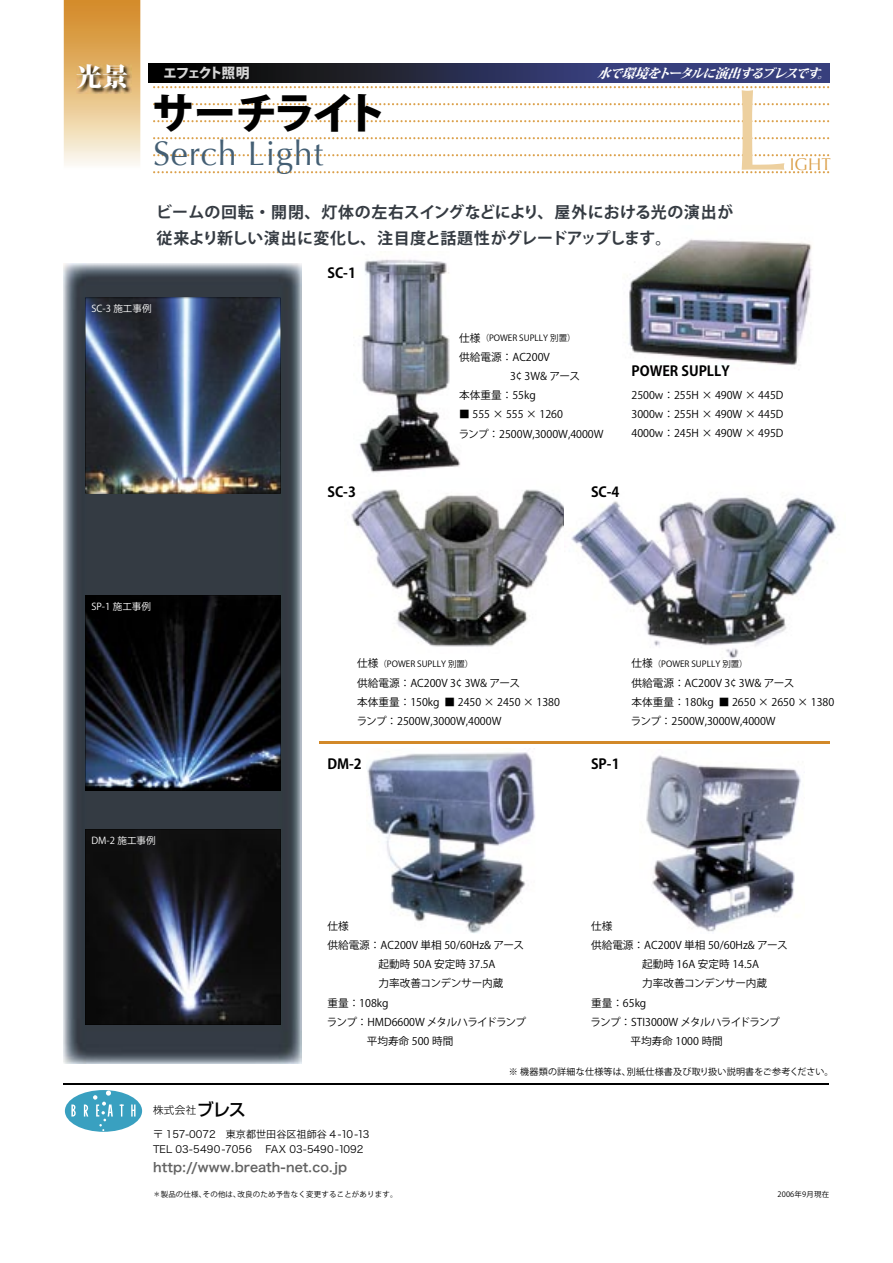
<style>
.page{position:relative;width:893px;height:1263px;background:#fff}
.page>*{position:absolute;margin:0;border:0;box-sizing:border-box;transform-origin:0 0}
.t1{font:115.8px "Optima";color:#edd09f}
.t2{font:800 42.45px "Koz Go Pro";letter-spacing:-.095em;color:#000}
.t3{font:34.05px "Optima";letter-spacing:.025em;color:#445f74}
.t4{font:800 25.5px "Koz Min Std";color:#fff}
.t5{font:16.95px "Optima";color:#dba04a}
.t6{font:700 15.9px/25.5px "Koz Go Std";letter-spacing:.005em;color:#353b42}
.t7{font:700 13.8px "Koz Go Std";color:#000}
.t8{font:800 13.8px "Koz Go Pro";letter-spacing:-.13em;color:#d6d6d6}
.t9{font:12.75px "Hira Kaku Pro W6";color:#636363}
.t10{font:italic 800 12.75px "Koz Min Std";color:#fff}
.t11{font:10.65px/19.2px "Koz Go Std";color:#000}
.t12{font:10.65px "Koz Go Std";letter-spacing:-.05em;color:#000}
.t13{font:300 10.65px "Shin Go";color:#000}
.t14{font:10.05px/14.9px "Hira Kaku Pro W3";color:#000}
.t15{font:9.6px "Koz Go Std";color:#fff}
.t16{font:9px "Koz Go Std";letter-spacing:.025em;color:#000}
.t17{font:8.55px "Koz Go Std";color:#000}
.t18{font:7.5px "Koz Go Std";letter-spacing:.025em;color:#000}
.s1{font-weight:500;font-size:16.95px}
</style>
<div class="page">
<div style="left:65px;top:1090px;width:77px;height:42px;background:#39a0c0;border-radius:50%"></div>
<svg style="left:120px;top:1104px;width:4px;height:12px"></svg>
<svg style="left:131px;top:1104px;width:5px;height:12px"></svg>
<svg style="left:84px;top:1090px;width:29px;height:41px"></svg>
<svg style="left:71px;top:1104px;width:5px;height:12px"></svg>
<hr style="left:64px;top:1084px;width:765px;height:1px;background:#000">
<div style="left:591px;top:64px;width:238px;height:19px;background:#373f7d"></div>
<div style="left:149px;top:64px;width:444px;height:19px;background:linear-gradient(to right,#020000,#3a4176)"></div>
<hr style="left:319px;top:741px;width:510px;height:2px;background:#d28929">
<img style="left:64px;top:264px;width:238px;height:799px">
<svg style="left:153px;top:86px;width:676px;height:2px"></svg>
<svg style="left:153px;top:103px;width:676px;height:2px"></svg>
<svg style="left:153px;top:120px;width:676px;height:2px"></svg>
<svg style="left:153px;top:137px;width:676px;height:2px"></svg>
<svg style="left:153px;top:154px;width:676px;height:2px"></svg>
<svg style="left:153px;top:171px;width:676px;height:2px"></svg>
<img style="left:351px;top:489px;width:213px;height:158px">
<img style="left:571px;top:497px;width:265px;height:162px">
<img style="left:359px;top:259px;width:102px;height:214px">
<img style="left:628px;top:239px;width:184px;height:126px">
<img style="left:367px;top:752px;width:168px;height:181px">
<img style="left:646px;top:755px;width:155px;height:177px">
<svg style="left:64px;top:0;width:76px;height:165px;background:#e5bd80"></svg>
<svg style="left:85px;top:595px;width:196px;height:196px;background:#19202c"></svg>
<img style="left:85px;top:298px;width:196px;height:195px">
<svg style="left:85px;top:829px;width:196px;height:196px;background:#1f2128"></svg>
<img style="left:76px;top:64px;width:56px;height:30px">
<h3 class="t4" style="left:76px;top:60px;width:53px">光景</h3>
<p class="t8" style="left:163px;top:64px;width:88px">エフェクト照明</p>
<h2 class="t2" style="left:152px;top:86px;width:237px">サーチライト</h2>
<h3 class="t3" style="left:153px;top:133px;width:172px">Serch Light</h3>
<p class="t10" style="left:597px;top:65px;width:230px">水で環境をトータルに演出するブレスです</p>
<p class="t10" style="left:817px;top:65px;width:20px">。</p>
<h1 class="t1" style="left:731px;top:63px;width:59px">L</h1>
<h3 class="t5" style="left:790px;top:154px;width:43px">IGHT</h3>
<h3 class="t6" style="left:156px;top:201px;width:579px">ビームの回転・開閉、灯体の左右スイングなどにより、屋外における光の演出が従来より新しい演出に変化し、注目度と話題性がグレードアップします。</h3>
<p class="t7" style="left:327px;top:264px;width:30px">SC-1</p>
<p class="t15" style="left:91px;top:303px;width:62px">SC-3 施工事例</p>
<p class="t15" style="left:91px;top:601px;width:61px">SP-1 施工事例</p>
<p class="t15" style="left:91px;top:834px;width:66px">DM-2 施工事例</p>
<p class="t13" style="left:153px;top:1103px;width:94px">株式会社<span class="s1">ブレス</span></p>
<p class="t7" style="left:327px;top:483px;width:30px">SC-3</p>
<p class="t11" style="left:459px;top:329px;width:23px">仕様</p>
<p class="t11" style="left:459px;top:348px;width:92px">供給電源：AC200V</p>
<p class="t11" style="left:510px;top:367px;width:71px">3¢ W3 &amp; アース</p>
<p class="t11" style="left:459px;top:386px;width:78px">本体重量：55kg</p>
<p class="t11" style="left:459px;top:405px;width:146px">■ 555 × 555 × 1260<br>ランプ：2500W,3000W,4000W</p>
<p class="t17" style="left:481px;top:333px;width:96px">（POWER SUPLLY 別置(</p>
<p class="t7" style="left:631px;top:362px;width:100px">POWER SUPLLY</p>
<p class="t11" style="left:631px;top:386px;width:153px;text-align:justify">2500w：255H × 490W × 445D 3000w：255H × 490W × 445D 4000w：245H × 490W × 495D</p>
<p class="t7" style="left:591px;top:483px;width:30px">SC-4</p>
<p class="t11" style="left:357px;top:654px;width:165px">仕様<br>供給電源：AC200V 3¢ W3 &amp; アース</p>
<p class="t11" style="left:445px;top:693px;width:117px">■ 2450 × 2450 × 1380</p>
<p class="t17" style="left:379px;top:658px;width:96px">（POWER SUPLLY 別置(</p>
<p class="t11" style="left:357px;top:693px;width:146px">本体重量：150kg<br>ランプ：2500W,3000W,4000W</p>
<p class="t11" style="left:631px;top:654px;width:165px">仕様<br>供給電源：AC200V 3¢ W3 &amp; アース</p>
<p class="t11" style="left:719px;top:693px;width:117px">■ 2650 × 2650 × 1380</p>
<p class="t17" style="left:653px;top:658px;width:96px">（POWER SUPLLY 別置(</p>
<p class="t11" style="left:631px;top:693px;width:146px">本体重量：180kg<br>ランプ：2500W,3000W,4000W</p>
<p class="t7" style="left:327px;top:755px;width:36px">DM-2</p>
<p class="t7" style="left:591px;top:755px;width:30px">SP-1</p>
<p class="t11" style="left:327px;top:917px;width:23px">仕様</p>
<p class="t11" style="left:327px;top:936px;width:198px">供給電源：AC200V 単相 50/60Hz&amp; アース</p>
<p class="t11" style="left:378px;top:955px;width:119px">起動時 50A 安定時 37.5A</p>
<p class="t11" style="left:378px;top:974px;width:127px">力率改善コンデンサー内蔵</p>
<p class="t11" style="left:327px;top:993px;width:63px">重量：108kg</p>
<p class="t12" style="left:327px;top:1015px;width:201px">ランプ：HMD6600W メタルハライドランプ</p>
<p class="t11" style="left:367px;top:1032px;width:88px">平均寿命 500 時間</p>
<p class="t11" style="left:591px;top:917px;width:23px">仕様</p>
<p class="t11" style="left:591px;top:936px;width:198px">供給電源：AC200V 単相 50/60Hz&amp; アース</p>
<p class="t11" style="left:642px;top:955px;width:119px">起動時 16A 安定時 14.5A</p>
<p class="t11" style="left:642px;top:974px;width:127px">力率改善コンデンサー内蔵</p>
<p class="t11" style="left:591px;top:993px;width:57px">重量：65kg</p>
<p class="t12" style="left:590px;top:1015px;width:191px">ランプ：STI3000W メタルハライドランプ</p>
<p class="t11" style="left:630px;top:1032px;width:94px">平均寿命 1000 時間</p>
<p class="t16" style="left:627px;top:1066px;width:208px">別紙仕様書及び取り扱い説明書をご参考ください。</p>
<p class="t16" style="left:509px;top:1066px;width:124px">※ 機器類の詳細な仕様等は、</p>
<p class="t14" style="left:265px;top:1126px;width:105px;text-indent:-112px">〒 157-0072　東京都世田谷区祖師谷 4 -10-13<br>FAX 03-5490 -1092</p>
<p class="t14" style="left:153px;top:1141px;width:100px">TEL 03-5490-7056</p>
<p class="t9" style="left:153px;top:1156px;width:196px">http://www.breath-net.co.jp</p>
<p class="t18" style="left:238px;top:1190px;width:161px">改良のため予告なく変更することがあります。</p>
<p class="t18" style="left:153px;top:1190px;width:55px">＊製品の仕様、</p>
<p class="t18" style="left:203px;top:1190px;width:39px">その他は、</p>
<p class="t18" style="left:777px;top:1190px;width:53px">2006年9月現在</p>
</div>
